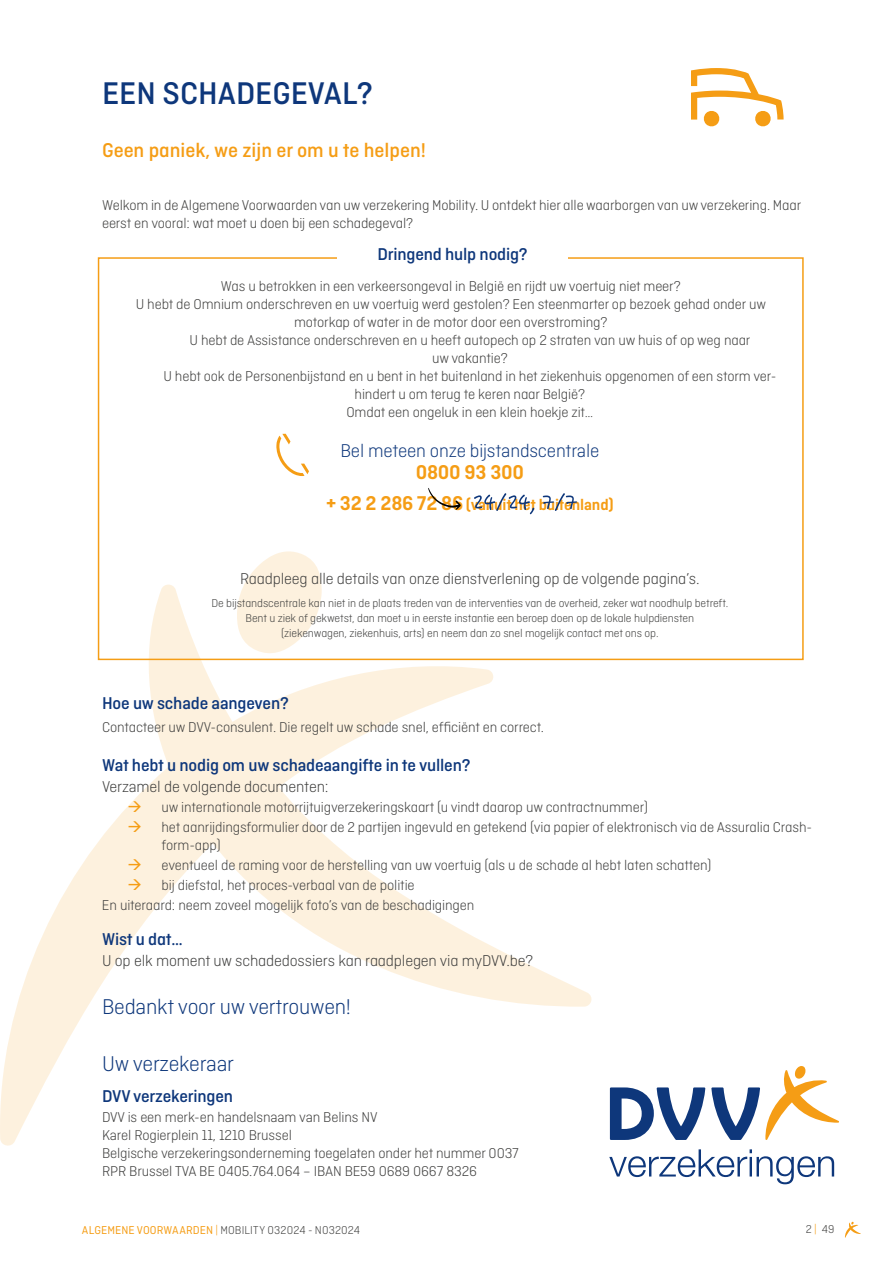
<style>
.page{position:relative;width:893px;height:1263px;background:#fff}
.page>*{position:absolute;margin:0;border:0;box-sizing:border-box;transform-origin:0 0}
.t1{font:500 33px "Ciutadella";color:#0e377b}
.t2{font:300 22.5px "Ciutadella";letter-spacing:-.01em;color:#0e377b}
.t3{font:500 21px "Ciutadella";color:#f59d15}
.t4{font:600 21px "Ciutadella";letter-spacing:-.01em;color:#f59d15}
.t5{font:300 19.5px "Ciutadella";letter-spacing:-.01em;color:#0e377b}
.t6{font:500 18px "Ciutadella";letter-spacing:-.01em;color:#0e377b}
.t7{font:300 16.5px "Ciutadella";letter-spacing:-.01em;color:#3c3c3b}
.t8{font:600 16.5px "Ciutadella";letter-spacing:-.01em;color:#f59d15}
.t9{font:300 15px/18px "Ciutadella";letter-spacing:-.01em;color:#3c3c3b}
.t10{font:300 12px/15px "Ciutadella";letter-spacing:-.01em;color:#3c3c3b;text-align:center}
.t11{font:300 12px "Ciutadella";letter-spacing:.01em;color:#3c3c3b}
.s1{font-size:21px}
.s2{color:#f59d15}
.s3{font-weight:400;color:#f59d15}
</style>
<div class="page">
<svg style="left:845px;top:1222px;width:16px;height:16px"></svg>
<svg style="left:244px;top:551px;width:78px;height:34px"></svg>
<svg style="left:0;top:585px;width:594px;height:561px"></svg>
<div style="left:98px;top:257px;width:706px;height:403px;border:2px solid #f59d15"></div>
<div style="left:337px;top:247px;width:231px;height:29px;background:#fff"></div>
<svg style="left:610px;top:1087px;width:95px;height:53px"></svg>
<svg style="left:711px;top:1066px;width:128px;height:74px"></svg>
<svg style="left:609px;top:1149px;width:225px;height:35px"></svg>
<svg style="left:691px;top:68px;width:93px;height:59px"></svg>
<svg style="left:474px;top:493px;width:103px;height:21px"></svg>
<svg style="left:428px;top:488px;width:33px;height:22px"></svg>
<svg style="left:276px;top:434px;width:33px;height:42px"></svg>
<h1 class="t1" style="left:102px;top:75px;width:272px">EEN SCHADEGEVAL?</h1>
<h3 class="t3" style="left:102px;top:139px;width:325px">Geen paniek, we zijn er om u te helpen!</h3>
<p class="t9" style="left:102px;top:196px;width:701px">Welkom in de Algemene Voorwaarden van uw verzekering Mobility. U ontdekt hier alle waarborgen van uw verzekering. Maar eerst en vooral: wat moet u doen bij een schadegeval?</p>
<p class="t6" style="left:377px;top:244px;width:152px">Dringend hulp nodig?</p>
<p class="t9" style="left:221px;top:277px;width:461px">Was u betrokken in een verkeersongeval in België en rijdt uw voertuig niet meer?</p>
<p class="t9" style="left:136px;top:295px;width:632px">U hebt de Omnium onderschreven en uw voertuig werd gestolen? Een steenmarter op bezoek gehad onder uw</p>
<p class="t9" style="left:294px;top:313px;width:315px">motorkap of water in de motor door een overstroming?</p>
<p class="t9" style="left:190px;top:331px;width:562px">U hebt de Assistance onderschreven en u heeft autopech op 2 straten van uw huis of op weg naar</p>
<p class="t9" style="left:432px;top:349px;width:77px">uw vakantie?</p>
<p class="t9" style="left:163px;top:367px;width:614px">U hebt ook de Personenbijstand en u bent in het buitenland in het ziekenhuis opgenomen of een storm ver-</p>
<p class="t9" style="left:355px;top:385px;width:232px">hindert u om terug te keren naar België?</p>
<p class="t9" style="left:346px;top:403px;width:248px">Omdat een ongeluk in een klein hoekje zit…</p>
<h3 class="t5" style="left:340px;top:440px;width:260px">Bel meteen onze bijstandscentrale</h3>
<h3 class="t4" style="left:416px;top:460px;width:110px">0800 93 300</h3>
<p class="t8" style="left:326px;top:495px;width:289px"><span class="s1">+ 32 2 286 72 86</span> (vanuit het buitenland)</p>
<p class="t7" style="left:240px;top:570px;width:461px">Raadpleeg alle details van onze dienstverlening op de volgende pagina’s.</p>
<p class="t10" style="left:211px;top:596px;width:518px">De bijstandscentrale kan niet in de plaats treden van de interventies van de overheid, zeker wat noodhulp betreft.<br>Bent u ziek of gekwetst, dan moet u in eerste instantie een beroep doen op de lokale hulpdiensten (ziekenwagen, ziekenhuis, arts) en neem dan zo snel mogelijk contact met ons op.</p>
<p class="t6" style="left:102px;top:693px;width:188px">Hoe uw schade aangeven?</p>
<p class="t9" style="left:102px;top:718px;width:444px">Contacteer uw DVV-consulent. Die regelt uw schade snel, efficiënt en correct.</p>
<p class="t6" style="left:102px;top:755px;width:370px">Wat hebt u nodig om uw schadeaangifte in te vullen?</p>
<p class="t7" style="left:102px;top:777px;width:228px">Verzamel de volgende documenten:</p>
<p class="t9" style="left:128px;top:798px;width:522px"><span class="s2">→</span> uw internationale motorrijtuigverzekeringskaart (u vindt daarop uw contractnummer)</p>
<p class="t9" style="left:162px;top:818px;width:652px;text-indent:-34px"><span class="s2">→</span> het aanrijdingsformulier door de 2 partijen ingevuld en getekend (via papier of elektronisch via de Assuralia Crash&shy;form-app)</p>
<p class="t9" style="left:128px;top:856px;width:585px"><span class="s2">→</span> eventueel de raming voor de herstelling van uw voertuig (als u de schade al hebt laten schatten)</p>
<p class="t9" style="left:102px;top:875px;width:374px;line-height:20.1px;text-indent:26px"><span class="s2">→</span> bij diefstal, het proces-verbaal van de politie<br>En uiteraard: neem zoveel mogelijk foto’s van de beschadigingen</p>
<p class="t6" style="left:102px;top:929px;width:82px">Wist u dat…</p>
<p class="t7" style="left:102px;top:952px;width:433px">U op elk moment uw schadedossiers kan raadplegen via myDVV.be?</p>
<h2 class="t2" style="left:102px;top:994px;width:250px">Bedankt voor uw vertrouwen!</h2>
<h2 class="t2" style="left:102px;top:1051px;width:133px">Uw verzekeraar</h2>
<p class="t6" style="left:102px;top:1086px;width:132px">DVV verzekeringen</p>
<p class="t9" style="left:102px;top:1108px;width:418px">DVV is een merk-en handelsnaam van Belins NV<br>Karel Rogierplein 11, 1210 Brussel<br>Belgische verzekeringsonderneming toegelaten onder het nummer 0037<br>RPR Brussel TVA BE 0405.764.064 – IBAN BE59 0689 0667 8326</p>
<p class="t11" style="left:82px;top:1224px;width:280px"><span class="s3">ALGEMENE VOORWAARDEN</span> <span class="s2">|</span> MOBILITY 032024 - N032024</p>
<p class="t10" style="left:806px;top:1222px;width:30px">2 <span class="s2">|</span> 49</p>
</div>
